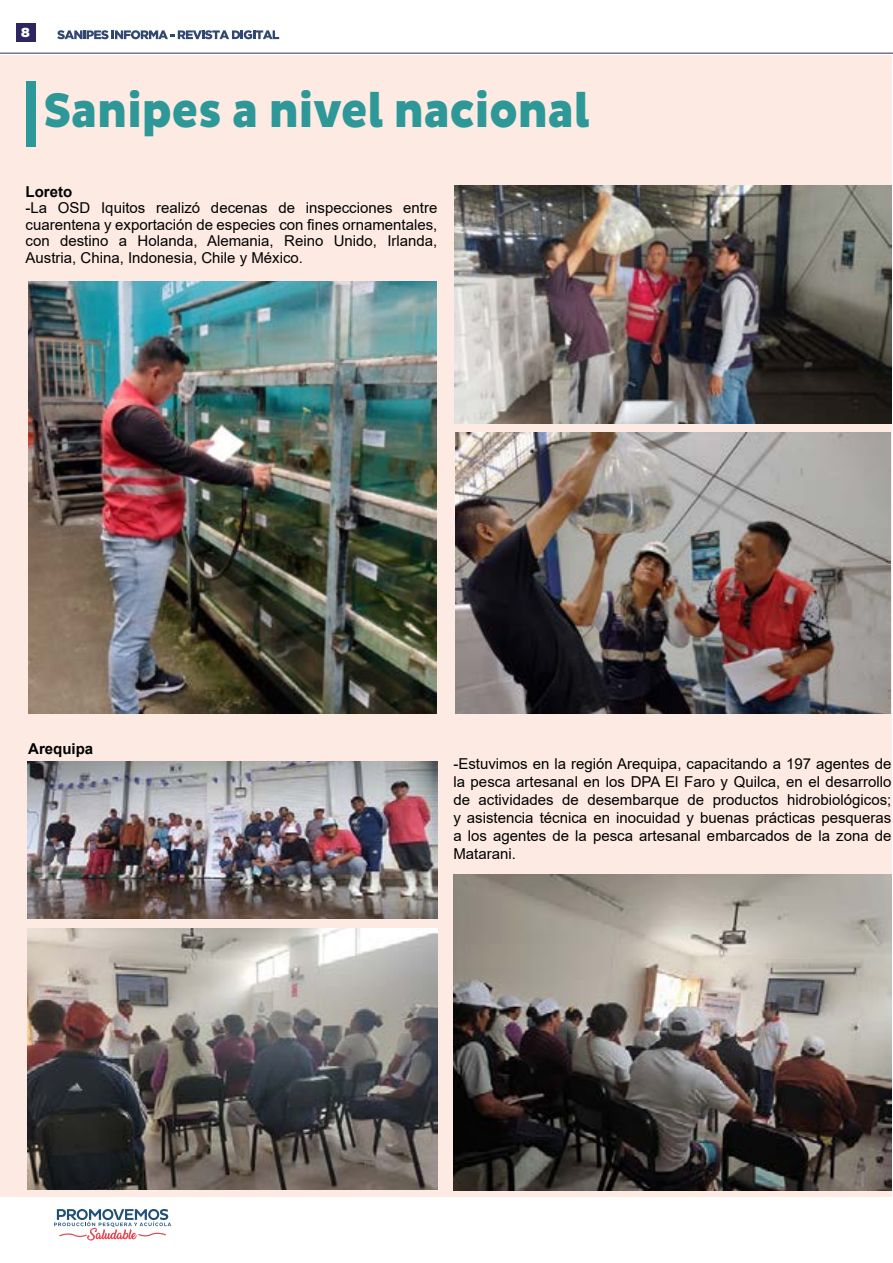
<style>
.page{position:relative;width:893px;height:1263px;background:#fff}
.page>*{position:absolute;margin:0;border:0;box-sizing:border-box;transform-origin:0 0}
.t1{font:800 49.5px "Pluto Sans";color:#2e9899;scale:.9 1}
.t2{font:15px/18px "Arial";color:#000;text-align:justify}
.t3{font:15px/16.5px "Arial";color:#010202;text-align:justify}
.t4{font:700 15px "Arial";color:#000}
.t5{font:700 15px "Arial";color:#010202}
.t6{font:800 13.5px "Pluto Sans";color:#fff}
</style>
<div class="page">
<div style="left:16px;top:23px;width:19px;height:18px;background:#2c2663"></div>
<svg style="left:54px;top:1209px;width:117px;height:31px"></svg>
<svg style="left:57px;top:30px;width:222px;height:9px"></svg>
<hr style="left:0;top:53px;width:893px;height:1px;background:#312e58">
<div style="left:0;top:55px;width:891px;height:1142px;background:#fdeae2"></div>
<div style="left:26px;top:81px;width:10px;height:66px;background:#2d9899"></div>
<img style="left:456px;top:433px;width:434px;height:280px">
<img style="left:28px;top:281px;width:408px;height:432px">
<img style="left:455px;top:186px;width:437px;height:237px">
<img style="left:28px;top:761px;width:409px;height:157px">
<img style="left:27px;top:928px;width:410px;height:262px">
<img style="left:453px;top:875px;width:438px;height:316px">
<p class="t6" style="left:21px;top:25px;width:11px">8</p>
<h1 class="t1" style="left:43px;top:82px;width:609px">Sanipes a nivel nacional</h1>
<p class="t5" style="left:26px;top:181px;width:48px">Loreto</p>
<p class="t3" style="left:26px;top:199px;width:413px">-La OSD Iquitos realizó decenas de inspecciones entre cuarentena y exportación de especies con fines ornamentales, con destino a Holanda, Alemania, Reino Unido, Irlanda, Austria, China, Indonesia, Chile y México.</p>
<p class="t4" style="left:28px;top:738px;width:67px">Arequipa</p>
<p class="t2" style="left:453px;top:755px;width:440px">-Estuvimos en la región Arequipa, capacitando a 197 agentes de la pesca artesanal en los DPA El Faro y Quilca, en el desarrollo de actividades de desembarque de productos hidrobiológicos; y asistencia técnica en inocuidad y buenas prácticas pesqueras a los agentes de la pesca artesanal embarcados de la zona de Matarani.</p>
</div>
